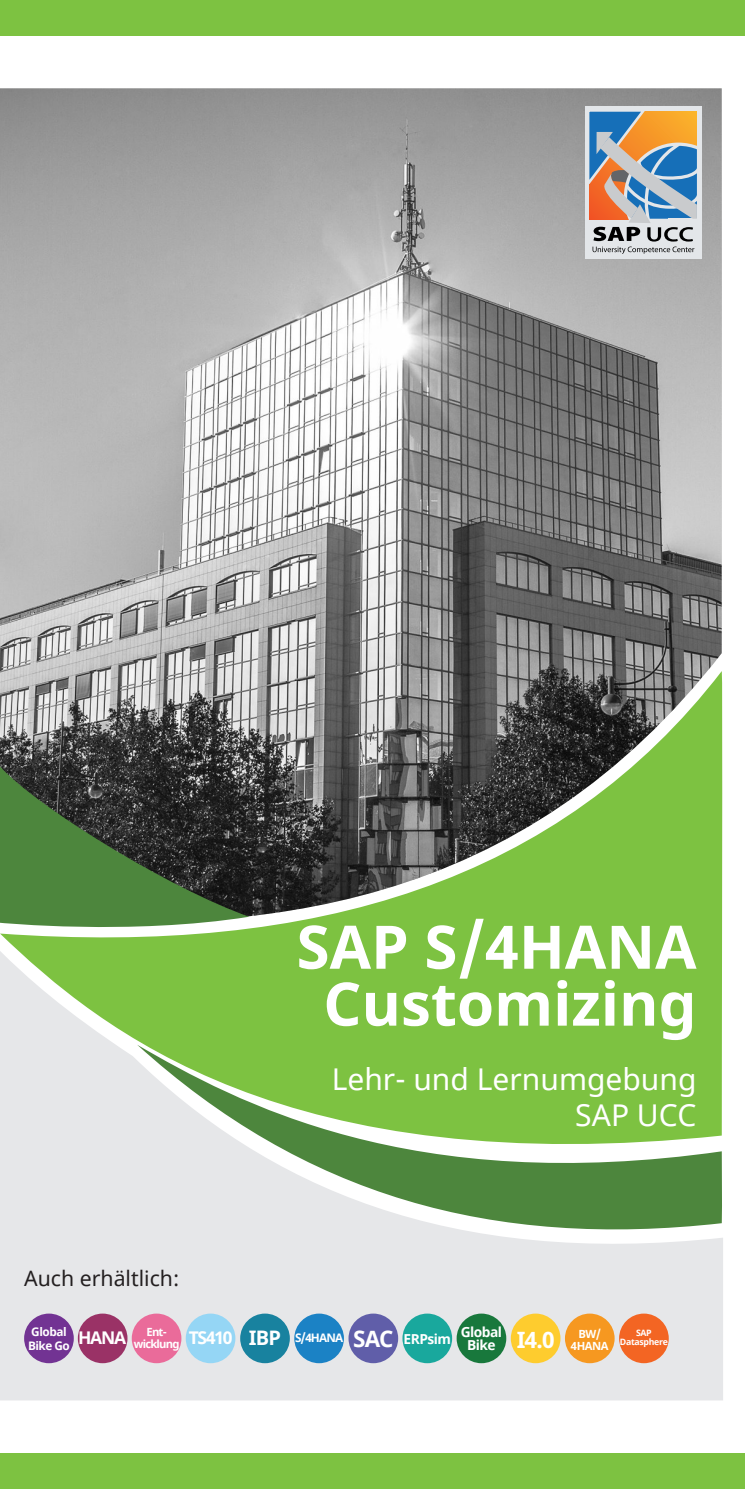
<style>
.page{position:relative;width:745px;height:1489px;background:#fff}
.page>*{position:absolute;margin:0;border:0;box-sizing:border-box;transform-origin:0 0}
.t1{font:700 60px/57px "Noto Sans";color:#fff;text-align:center}
.t2{font:30px/36px "Noto Sans";color:#fff;text-align:right}
.t3{font:21.25px "Noto Sans";color:#231f20}
.t4{font:700 13.75px/13.5px "Noto Sans";letter-spacing:-.035em;color:#fff;text-align:center}
.t5{font:700 11.75px/13.5px "Noto Sans";letter-spacing:-.035em;color:#fff}
.t6{font:700 11.25px/11.8px "Noto Sans";letter-spacing:-.07em;color:#fff}
.t7{font:700 8.75px/9px "Noto Sans";letter-spacing:-.035em;color:#fff;text-align:center}
.s1{font-size:17.5px}
.s2{font-size:20px}
.s3{font-size:22.5px}
.s4{font-size:13.75px}
</style>
<div class="page">
<div style="left:0;top:0;width:744px;height:35px;background:#7dc241"></div>
<div style="left:0;top:1453px;width:744px;height:35px;background:#7dc241"></div>
<img style="left:0;top:88px;width:721px;height:583px">
<div style="left:0;top:1181px;width:722px;height:219px;background:#e6e7e9"></div>
<svg style="left:0;top:671px;width:722px;height:510px;background:#81a165"></svg>
<svg style="left:137px;top:1044px;width:584px;height:204px;background:#9ec584"></svg>
<svg style="left:0;top:766px;width:249px;height:169px;background:#486141"></svg>
<div style="left:585px;top:107px;width:116px;height:152px;background:#e3e6e9"></div>
<svg style="left:589px;top:111px;width:108px;height:143px"></svg>
<div style="left:618px;top:1313px;width:50px;height:49px;background:#f36523;border-radius:50%"></div>
<div style="left:564px;top:1313px;width:50px;height:49px;background:#f69820;border-radius:50%"></div>
<div style="left:510px;top:1313px;width:50px;height:49px;background:#fecc2e;border-radius:50%"></div>
<div style="left:456px;top:1313px;width:50px;height:49px;background:#18783c;border-radius:50%"></div>
<div style="left:402px;top:1313px;width:50px;height:49px;background:#19a89d;border-radius:50%"></div>
<div style="left:240px;top:1313px;width:50px;height:49px;background:#18829f;border-radius:50%"></div>
<div style="left:348px;top:1313px;width:50px;height:49px;background:#605ea9;border-radius:50%"></div>
<div style="left:294px;top:1313px;width:50px;height:49px;background:#1b82c5;border-radius:50%"></div>
<div style="left:186px;top:1313px;width:49px;height:49px;background:#95d6f5;border-radius:50%"></div>
<div style="left:132px;top:1313px;width:49px;height:49px;background:#ea6b9a;border-radius:50%"></div>
<div style="left:78px;top:1313px;width:49px;height:49px;background:#9a3266;border-radius:50%"></div>
<div style="left:24px;top:1313px;width:50px;height:49px;background:#723393;border-radius:50%"></div>
<h1 class="t1" style="left:296px;top:916px;width:401px">SAP S/4HANA<br>Customizing</h1>
<h2 class="t2" style="left:331px;top:1060px;width:366px">Lehr- und Lernumgebung<br>SAP UCC</h2>
<h3 class="t3" style="left:24px;top:1262px;width:157px">Auch erhältlich:</h3>
<p class="t5" style="left:28px;top:1324px;width:43px">Global<br>Bike Go</p>
<p class="t6" style="left:78px;top:1325px;width:103px;text-indent:68px">Ent-<br><sup>HANA</sup> wicklung</p>
<p class="t5" style="left:188px;top:1330px;width:264px"><span class="s1">TS410</span> <span class="s2">IBP</span> S/4HANA <span class="s3">SAC</span> <span class="s4">ERPsim</span></p>
<p class="t4" style="left:460px;top:1324px;width:43px">Global<br>Bike</p>
<p class="t6" style="left:516px;top:1327px;width:93px;text-indent:61px">BW/<br><span class="s3">I4.0</span> 4HANA</p>
<p class="t7" style="left:619px;top:1328px;width:49px">SAP<br>Datasphere</p>
</div>
